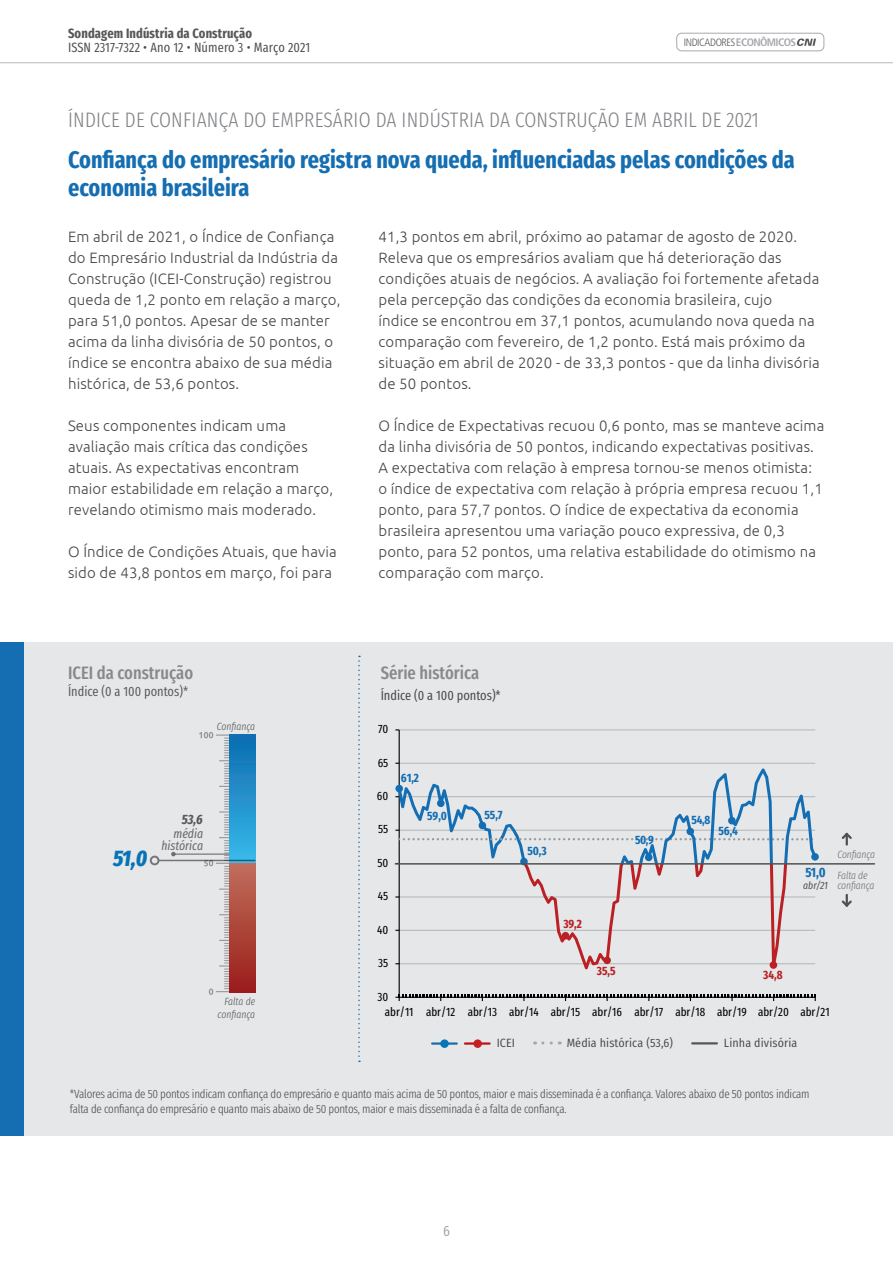
<style>
.page{position:relative;width:893px;height:1263px;background:#fff}
.page>*{position:absolute;margin:0;border:0;box-sizing:border-box;transform-origin:0 0}
.Titulo_da_capa{font:700 24px/28.5px "Fira Sans Compressed";color:#156eb1}
.Subtitulo_do_grafico{font:italic 800 22.5px "Fira Sans Compressed";color:#0774b5}
.t1{font:300 21px "Fira Sans Compressed";letter-spacing:.01em;color:#808285}
.Titulo_do_grafico{font:500 18px "Fira Sans Compressed";color:#87898c}
.Texto_corrido{font:300 15px/21px "Ubuntu";letter-spacing:.01em;color:#454647}
.t2{font:15px "Fira Sans Compressed";color:#454647}
.t3{font:13.5px "Fira Sans Compressed";letter-spacing:.01em;color:#4b4c4d}
.t4{font:700 13.5px "Fira Sans Compressed";letter-spacing:.01em;color:#57585a}
.Titulo_do_grafico-2{font:13.5px "Fira Sans Compressed";color:#57585a}
.Subtitulo_do_grafico-2{font:13.5px "Fira Sans Compressed";color:#454647}
.t5{font:italic 700 13.5px "Fira Sans Compressed";color:#57585a}
.t6{font:700 13.5px "Fira Sans Compressed";color:#156eb1}
.Subtitulo_do_grafico-3{font:italic 12.75px "Fira Sans Compressed";color:#6c6d70}
.t7{font:300 12px/15px "Fira Sans Compressed";letter-spacing:-.02em;color:#454647}
.t8{font:12px "Fira Sans Compressed";color:#000001}
.Grafico_legenda{font:12px "Fira Sans Condensed";letter-spacing:.01em;color:#454647}
.t9{font:700 12px "Fira Sans Compressed";letter-spacing:-.005em;color:#136eb3}
.t10{font:700 12px "Fira Sans Compressed";color:#ba2024}
.t11{font:300 condensed 10.65px "Frutiger LT Pro";letter-spacing:-.035em;color:#57585a}
.Subtitulo_do_grafico-4{font:italic 300 10.5px "Fira Sans Compressed";color:#4f5252}
.Nota_do_grafico{font:italic 300 10.5px "Fira Sans Compressed";letter-spacing:-.01em;color:#6c6d70}
.t12{font:italic 10.5px "Fira Sans Compressed";color:#57585a}
.s1{font-weight:700;font-size:10.8px;color:#a8a9ad}
</style>
<div class="page">
<hr style="left:0;top:62px;width:893px;height:1px;background:#808285">
<div style="left:676px;top:33px;width:148px;height:18px;border:1px solid #a8a9ad;border-radius:5px"></div>
<svg style="left:797px;top:39px;width:19px;height:7px"></svg>
<div style="left:0;top:642px;width:893px;height:493px;background:#e6e7e9"></div>
<svg style="left:199px;top:732px;width:31px;height:263px"></svg>
<div style="left:229px;top:734px;width:26px;height:129px;background:linear-gradient(to bottom,#0d6caf,#39b9eb)"></div>
<div style="left:229px;top:863px;width:26px;height:129px;background:linear-gradient(to bottom,#c16f5d,#9b1d1a)"></div>
<hr style="left:159px;top:860px;width:96px;height:1px;background:#808285">
<div style="left:150px;top:856px;width:9px;height:9px;border:2px solid #808285;border-radius:50%"></div>
<hr style="left:173px;top:853px;width:56px;height:2px;background:#6c6d70">
<svg style="left:171px;top:852px;width:5px;height:4px"></svg>
<div style="left:0;top:642px;width:23px;height:493px;background:#156eb1"></div>
<svg style="left:358px;top:656px;width:2px;height:406px"></svg>
<hr style="left:399px;top:729px;width:416px;height:1px;background:#b2b6b6">
<hr style="left:399px;top:730px;width:1px;height:267px;background:#000001">
<svg style="left:395px;top:993px;width:421px;height:9px"></svg>
<svg style="left:395px;top:763px;width:422px;height:206px"></svg>
<div style="left:520px;top:858px;width:8px;height:7px;background:#136eb3;border-radius:50%"></div>
<hr style="left:432px;top:1042px;width:25px;height:3px;background:#156eb1">
<hr style="left:465px;top:1042px;width:25px;height:3px;background:#bd1018">
<svg style="left:543px;top:1041px;width:17px;height:3px"></svg>
<hr style="left:692px;top:1042px;width:25px;height:2px;background:#56575a">
<div style="left:440px;top:1039px;width:9px;height:9px;background:#0774b5;border-radius:50%"></div>
<div style="left:473px;top:1039px;width:9px;height:9px;background:#c32025;border-radius:50%"></div>
<svg style="left:842px;top:833px;width:10px;height:13px"></svg>
<svg style="left:842px;top:894px;width:10px;height:13px"></svg>
<hr style="left:395px;top:863px;width:479px;height:1px;background:#4f5252">
<p class="t4" style="left:68px;top:22px;width:186px">Sondagem Indústria da Construção</p>
<p class="t3" style="left:68px;top:37px;width:244px">ISSN 2317-7322 • Ano 12 • Número 3 • Março 2021</p>
<p class="t11" style="left:684px;top:36px;width:114px">INDICADORES<span class="s1">ECONÔMICOS</span></p>
<p class="t1" style="left:68px;top:105px;width:692px">ÍNDICE DE CONFIANÇA DO EMPRESÁRIO DA INDÚSTRIA DA CONSTRUÇÃO EM ABRIL DE 2021</p>
<p class="Titulo_da_capa" style="left:68px;top:144px;width:728px">Confiança do empresário registra nova queda, influenciadas pelas condições da economia brasileira</p>
<p class="Texto_corrido" style="left:378px;top:225px;width:443px">41,3 pontos em abril, próximo ao patamar de agosto de 2020.<br>Releva que os empresários avaliam que há deterioração das condições atuais de negócios. A avaliação foi fortemente afetada pela percepção das condições da economia brasileira, cujo<br>índice se encontrou em 37,1 pontos, acumulando nova queda na comparação com fevereiro, de 1,2 ponto. Está mais próximo da situação em abril de 2020 - de 33,3 pontos - que da linha divisória de 50 pontos.</p>
<p class="Texto_corrido" style="left:378px;top:414px;width:447px">O Índice de Expectativas recuou 0,6 ponto, mas se manteve acima da linha divisória de 50 pontos, indicando expectativas positivas.<br>A expectativa com relação à empresa tornou-se menos otimista: o índice de expectativa com relação à própria empresa recuou 1,1 ponto, para 57,7 pontos. O índice de expectativa da economia brasileira apresentou uma variação pouco expressiva, de 0,3 ponto, para 52 pontos, uma relativa estabilidade do otimismo na comparação com março.</p>
<p class="Texto_corrido" style="left:68px;top:225px;width:274px">Em abril de 2021, o Índice de Confiança do Empresário Industrial da Indústria da Construção (ICEI-Construção) registrou queda de 1,2 ponto em relação a março, para 51,0 pontos. Apesar de se manter acima da linha divisória de 50 pontos, o índice se encontra abaixo de sua média histórica, de 53,6 pontos.</p>
<p class="Texto_corrido" style="left:68px;top:414px;width:267px">Seus componentes indicam uma avaliação mais crítica das condições atuais. As expectativas encontram maior estabilidade em relação a março, revelando otimismo mais moderado.</p>
<p class="Texto_corrido" style="left:68px;top:540px;width:270px">O Índice de Condições Atuais, que havia sido de 43,8 pontos em março, foi para</p>
<p class="Titulo_do_grafico" style="left:68px;top:658px;width:127px">ICEI da construção</p>
<p class="Titulo_do_grafico-2" style="left:68px;top:681px;width:122px">Índice (0 a 100 pontos)*</p>
<p class="Titulo_do_grafico" style="left:381px;top:658px;width:100px">Série histórica</p>
<p class="Subtitulo_do_grafico-2" style="left:381px;top:685px;width:122px">Índice (0 a 100 pontos)*</p>
<p class="Subtitulo_do_grafico-4" style="left:217px;top:718px;width:40px">Confiança</p>
<p class="t8" style="left:378px;top:720px;width:12px">70</p>
<p class="t8" style="left:378px;top:753px;width:12px">65</p>
<p class="t9" style="left:401px;top:768px;width:20px">61,2</p>
<p class="t8" style="left:377px;top:787px;width:13px">60</p>
<p class="Subtitulo_do_grafico" style="left:113px;top:838px;width:36px">51,0</p>
<p class="t5" style="left:182px;top:808px;width:23px">53,6</p>
<p class="Subtitulo_do_grafico-3" style="left:173px;top:824px;width:31px">média</p>
<p class="Subtitulo_do_grafico-3" style="left:161px;top:836px;width:43px">histórica</p>
<p class="t8" style="left:378px;top:820px;width:12px">55</p>
<p class="t8" style="left:377px;top:853px;width:12px">50</p>
<p class="t8" style="left:378px;top:887px;width:12px">45</p>
<p class="t9" style="left:427px;top:806px;width:21px">59,0</p>
<p class="t9" style="left:485px;top:805px;width:20px">55,7</p>
<p class="t9" style="left:527px;top:841px;width:21px">50,3</p>
<p class="t9" style="left:635px;top:830px;width:20px">50,9</p>
<p class="t9" style="left:692px;top:810px;width:20px">54,8</p>
<p class="t9" style="left:718px;top:821px;width:21px">56,4</p>
<p class="t6" style="left:805px;top:861px;width:22px">51,0</p>
<p class="t12" style="left:803px;top:877px;width:26px">abr/21</p>
<p class="Nota_do_grafico" style="left:837px;top:847px;width:39px">Confiança</p>
<p class="Nota_do_grafico" style="left:837px;top:867px;width:32px">Falta de</p>
<p class="Nota_do_grafico" style="left:837px;top:878px;width:38px">confiança</p>
<p class="t8" style="left:377px;top:920px;width:13px">40</p>
<p class="t10" style="left:563px;top:914px;width:20px">39,2</p>
<p class="t8" style="left:378px;top:954px;width:11px">35</p>
<p class="t10" style="left:597px;top:961px;width:20px">35,5</p>
<p class="t10" style="left:763px;top:964px;width:21px">34,8</p>
<p class="Subtitulo_do_grafico-4" style="left:224px;top:994px;width:32px">Falta de</p>
<p class="Subtitulo_do_grafico-4" style="left:218px;top:1007px;width:39px">confiança</p>
<p class="t8" style="left:377px;top:987px;width:12px">30</p>
<p class="t8" style="left:385px;top:1002px;width:446px">abr/11 abr/12 abr/13 abr/14 abr/15 abr/16 abr/17 abr/18 abr/19 abr/20 abr/21</p>
<p class="Grafico_legenda" style="left:497px;top:1034px;width:20px">ICEI</p>
<p class="Grafico_legenda" style="left:567px;top:1034px;width:108px">Média histórica (53,6)</p>
<p class="Grafico_legenda" style="left:724px;top:1034px;width:75px">Linha divisória</p>
<p class="t7" style="left:70px;top:1086px;width:741px">*Valores acima de 50 pontos indicam confiança do empresário e quanto mais acima de 50 pontos, maior e mais disseminada é a confiança. Valores abaixo de 50 pontos indicam falta de confiança do empresário e quanto mais abaixo de 50 pontos, maior e mais disseminada é a falta de confiança.</p>
<p class="t2" style="left:443px;top:1219px;width:8px">6</p>
</div>
